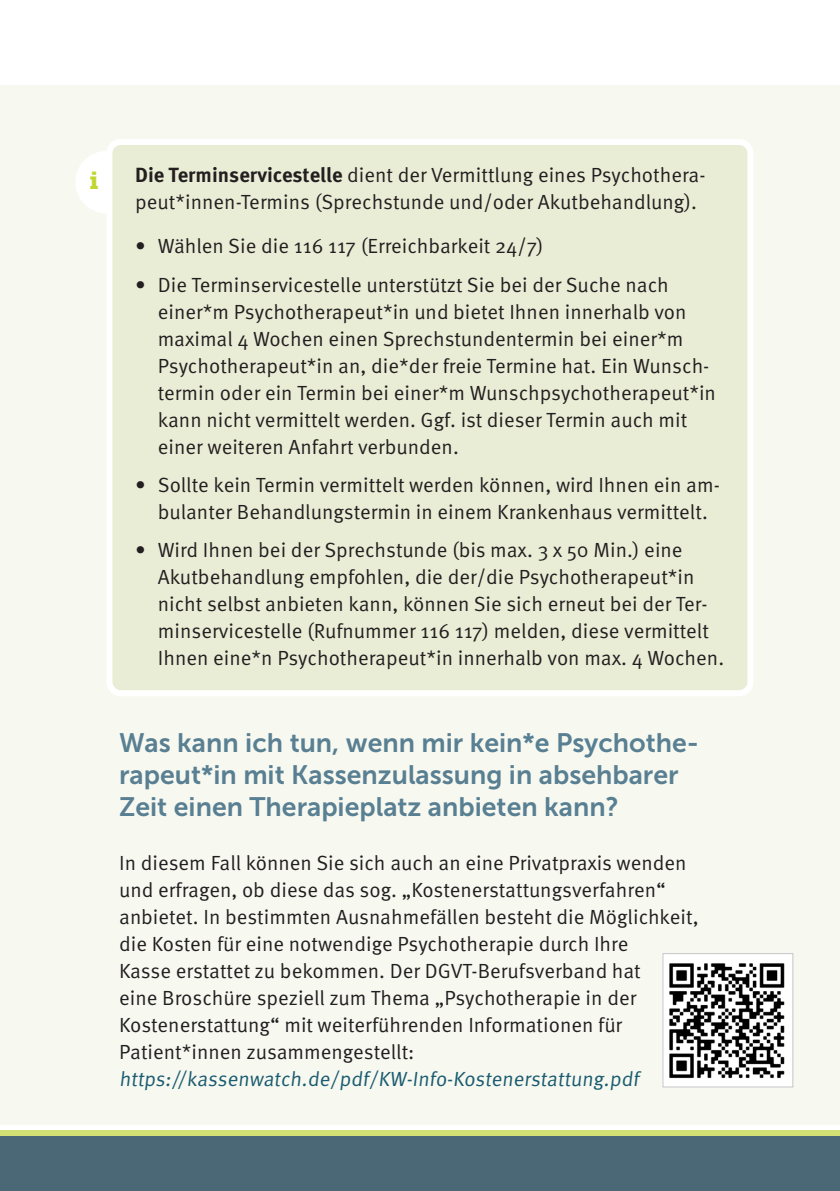
<style>
.page{position:relative;width:840px;height:1191px;background:#fff}
.page>*{position:absolute;margin:0;border:0;box-sizing:border-box;transform-origin:0 0}
.Fließtext{font:26.6px/32px "Museo Sans 700";color:#597f92}
.Liste_im_Fließtext{font:24.4px "Museo Slab 900";color:#c1d731}
.Fließtext-2{font:20.4px/27px "Meta OT Norm";color:#231f20}
.s1{font-family:"Meta OT";font-weight:700}
.s2{color:#1c5c70}
</style>
<div class="page">
<div style="left:0;top:85px;width:839px;height:1039px;background:#f7f9f1"></div>
<div style="left:0;top:1129px;width:839px;height:33px;background:#d3e073"></div>
<div style="left:0;top:1136px;width:839px;height:55px;background:#4a6876"></div>
<div style="left:75px;top:151px;width:63px;height:62px;background:#fff;border-radius:50%"></div>
<div style="left:109px;top:142px;width:641px;height:551px;background:#eaedd6;border-radius:11px"></div>
<div style="left:106px;top:139px;width:647px;height:557px;border:6px solid #fff;border-radius:11px"></div>
<img style="left:664px;top:955px;width:126px;height:130px">
<div style="left:662px;top:953px;width:130px;height:134px;border:1px solid #c7c8ca"></div>
<p class="Liste_im_Fließtext" style="left:89px;top:166px;width:11px">i</p>
<p class="Fließtext-2" style="left:135px;top:162px;width:571px"><span class="s1">Die Terminservicestelle</span> dient der Vermittlung eines Psychothera&shy;peut*innen-Termins (Sprechstunde und/oder Akutbehandlung).</p>
<p class="Fließtext-2" style="left:135px;top:233px;width:410px">• Wählen Sie die 116 117 (Erreichbarkeit 24/7)</p>
<p class="Fließtext-2" style="left:158px;top:271px;width:559px;text-indent:-23px">• Die Terminservicestelle unterstützt Sie bei der Suche nach einer*m Psychotherapeut*in und bietet Ihnen innerhalb von maximal 4 Wochen einen Sprechstundentermin bei einer*m Psychotherapeut*in an, die*der freie Termine hat. Ein Wunsch&shy;termin oder ein Termin bei einer*m Wunschpsychotherapeut*in kann nicht vermittelt werden. Ggf. ist dieser Termin auch mit einer weiteren Anfahrt verbunden.</p>
<p class="Fließtext-2" style="left:135px;top:472px;width:586px;text-align:center">• Sollte kein Termin vermittelt werden können, wird Ihnen ein am&shy;bulanter Behandlungstermin in einem Krankenhaus vermittelt.</p>
<p class="Fließtext-2" style="left:158px;top:537px;width:567px;text-indent:-23px">• Wird Ihnen bei der Sprechstunde (bis max. 3 x 50 Min.) eine Akutbehandlung empfohlen, die der/die Psychotherapeut*in nicht selbst anbieten kann, können Sie sich erneut bei der Ter&shy;minservicestelle (Rufnummer 116 117) melden, diese vermittelt Ihnen eine*n Psychotherapeut*in innerhalb von max. 4 Wochen.</p>
<p class="Fließtext" style="left:119px;top:726px;width:581px">Was kann ich tun, wenn mir kein*e Psychothe&shy;rapeut*in mit Kassenzulassung in absehbarer<br>Zeit einen Therapieplatz anbieten kann?</p>
<p class="Fließtext-2" style="left:119px;top:849px;width:580px">In diesem Fall können Sie sich auch an eine Privatpraxis wenden und erfragen, ob diese das sog. „Kostenerstattungsverfahren“ anbietet. In bestimmten Ausnahmefällen besteht die Möglichkeit, die Kosten für eine notwendige Psychotherapie durch Ihre<br>Kasse erstattet zu bekommen. Der DGVT-Berufsverband hat<br>eine Broschüre speziell zum Thema „Psychotherapie in der Kostenerstattung“ mit weiterführenden Informationen für Patient*innen zusammengestellt: <span class="s2">https://kassenwatch.de/pdf/KW-Info-Kostenerstattung.pdf</span></p>
</div>
